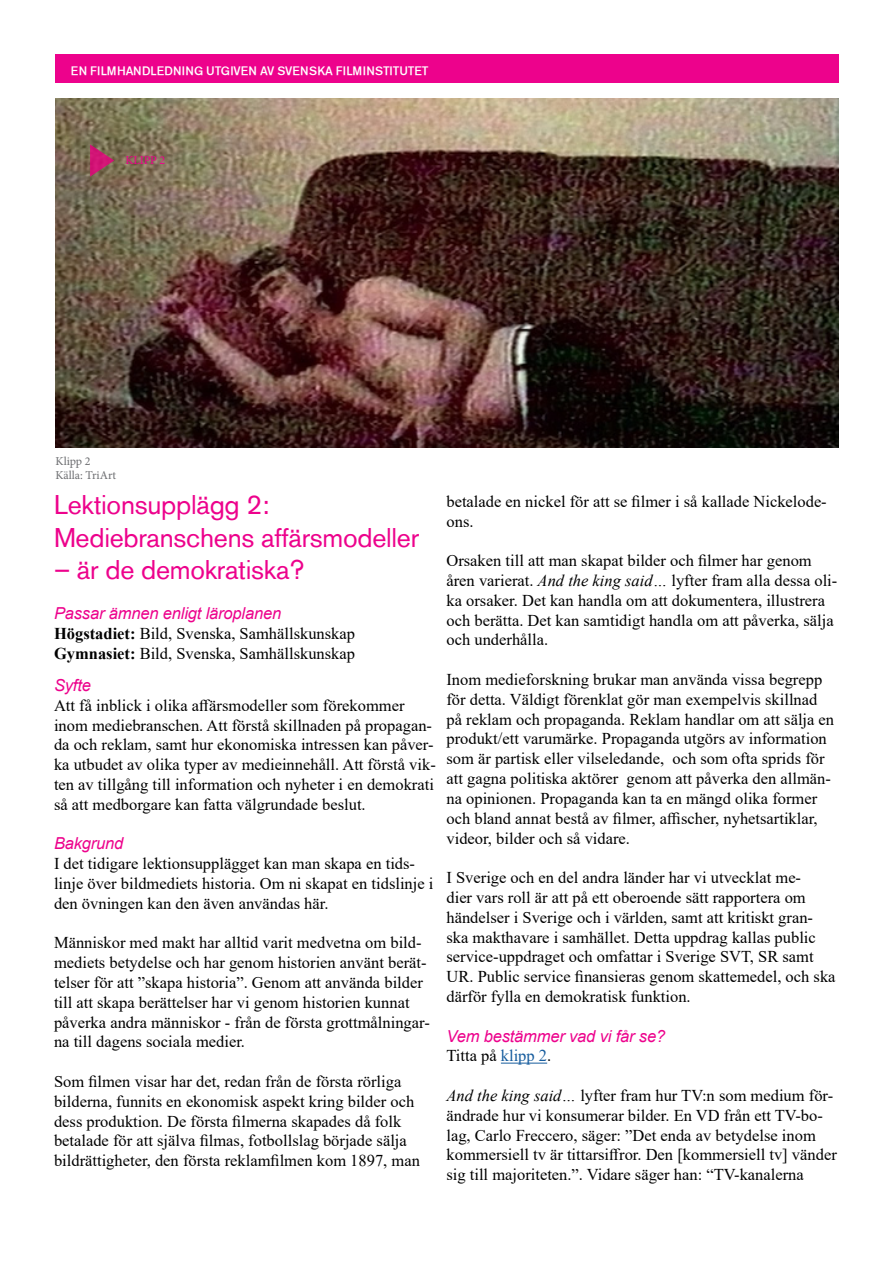
<style>
.page{position:relative;width:893px;height:1263px;background:#fff}
.page>*{position:absolute;margin:0;border:0;box-sizing:border-box;transform-origin:0 0}
.t1{font:27px "Akzidenz Grotesk BQ";letter-spacing:-.01em;color:#ed028c}
.t2{font:16.5px/19.8px "Times New Roman";color:#000}
.t3{font:italic 16.5px "Arial";letter-spacing:-.01em;color:#ed028c}
.t4{font:12px "Akzidenz Grotesk SFITT Medium";letter-spacing:-.005em;color:#fff}
.t5{font:12px "Minion Pro";color:#6c6d70}
.t6{font:12px "Minion Pro";letter-spacing:-.01em;color:#ed028c}
.s1{font-weight:700}
.s2{font-style:italic}
.s3{color:#175d9e}
</style>
<div class="page">
<div style="left:55px;top:55px;width:783px;height:28px;background:#ed028c"></div>
<hr style="left:501px;top:1063px;width:46px;height:1px;background:#175d9e">
<img style="left:56px;top:99px;width:783px;height:349px">
<svg style="left:90px;top:144px;width:24px;height:32px"></svg>
<p class="t4" style="left:71px;top:64px;width:359px">EN FILMHANDLEDNING UTGIVEN AV SVENSKA FILMINSTITUTET</p>
<p class="t6" style="left:125px;top:152px;width:41px">KLIPP 2</p>
<p class="t5" style="left:56px;top:453px;width:37px">Klipp 2</p>
<p class="t5" style="left:56px;top:467px;width:62px">Källa: TriArt</p>
<p class="t1" style="left:54px;top:489px;width:217px">Lektionsupplägg 2:</p>
<p class="t1" style="left:54px;top:521px;width:367px">Mediebranschens affärsmodeller</p>
<p class="t1" style="left:54px;top:554px;width:252px">– är de demokratiska?</p>
<p class="t3" style="left:54px;top:602px;width:229px">Passar ämnen enligt läroplanen</p>
<p class="t2" style="left:54px;top:623px;width:303px"><span class="s1">Högstadiet:</span> Bild, Svenska, Samhällskunskap</p>
<p class="t2" style="left:54px;top:642px;width:303px"><span class="s1">Gymnasiet:</span> Bild, Svenska, Samhällskunskap</p>
<p class="t3" style="left:54px;top:674px;width:38px">Syfte</p>
<p class="t2" style="left:54px;top:695px;width:383px">Att få inblick i olika affärsmodeller som förekommer inom mediebranschen. Att förstå skillnaden på propagan&shy;da och reklam, samt hur ekonomiska intressen kan påver&shy;ka utbudet av olika typer av medieinnehåll. Att förstå vik&shy;ten av tillgång till information och nyheter i en demokrati så att medborgare kan fatta välgrundade beslut.</p>
<p class="t3" style="left:54px;top:833px;width:71px">Bakgrund</p>
<p class="t2" style="left:54px;top:853px;width:363px">I det tidigare lektionsupplägget kan man skapa en tids-</p>
<p class="t2" style="left:54px;top:873px;width:381px">linje över bildmediets historia. Om ni skapat en tidslinje i den övningen kan den även användas här.</p>
<p class="t2" style="left:54px;top:932px;width:377px">Människor med makt har alltid varit medvetna om bild&shy;mediets betydelse och har genom historien använt berät&shy;telser för att ”skapa historia”. Genom att använda bilder till att skapa berättelser har vi genom historien kunnat påverka andra människor - från de första grottmålningar&shy;na till dagens sociala medier.</p>
<p class="t2" style="left:54px;top:1071px;width:349px">Som filmen visar har det, redan från de första rörliga</p>
<p class="t2" style="left:54px;top:1091px;width:367px">bilderna, funnits en ekonomisk aspekt kring bilder och dess produktion. De första filmerna skapades då folk betalade för att själva filmas, fotbollslag började sälja bildrättigheter, den första reklamfilmen kom 1897, man</p>
<p class="t2" style="left:446px;top:491px;width:382px">betalade en nickel för att se filmer i så kallade Nickelode&shy;ons.</p>
<p class="t2" style="left:446px;top:550px;width:392px">Orsaken till att man skapat bilder och filmer har genom åren varierat. <span class="s2">And the king said…</span> lyfter fram alla dessa oli&shy;ka orsaker. Det kan handla om att dokumentera, illustrera och berätta. Det kan samtidigt handla om att påverka, sälja och underhålla.</p>
<p class="t2" style="left:446px;top:669px;width:389px">Inom medieforskning brukar man använda vissa begrepp för detta. Väldigt förenklat gör man exempelvis skillnad på reklam och propaganda. Reklam handlar om att sälja en produkt/ett varumärke. Propaganda utgörs av information som är partisk eller vilseledande, och som ofta sprids för att gagna politiska aktörer genom att påverka den allmän&shy;na opinionen. Propaganda kan ta en mängd olika former och bland annat bestå av filmer, affischer, nyhetsartiklar, videor, bilder och så vidare.</p>
<p class="t2" style="left:446px;top:867px;width:391px">I Sverige och en del andra länder har vi utvecklat me-<br>dier vars roll är att på ett oberoende sätt rapportera om händelser i Sverige och i världen, samt att kritiskt gran&shy;ska makthavare i samhället. Detta uppdrag kallas public service-uppdraget och omfattar i Sverige SVT, SR samt UR. Public service finansieras genom skattemedel, och ska därför fylla en demokratisk funktion.</p>
<p class="t3" style="left:446px;top:1025px;width:220px">Vem bestämmer vad vi får se?</p>
<p class="t2" style="left:446px;top:1045px;width:106px">Titta på <span class="s3">klipp 2</span>.</p>
<p class="t2" style="left:446px;top:1085px;width:392px"><span class="s2">And the king said…</span> lyfter fram hur TV:n som medium för&shy;ändrade hur vi konsumerar bilder. En VD från ett TV-bo&shy;lag, Carlo Freccero, säger: ”Det enda av betydelse inom kommersiell tv är tittarsiffror. Den [kommersiell tv] vänder sig till majoriteten.”. Vidare säger han: “TV-kanalerna</p>
</div>
